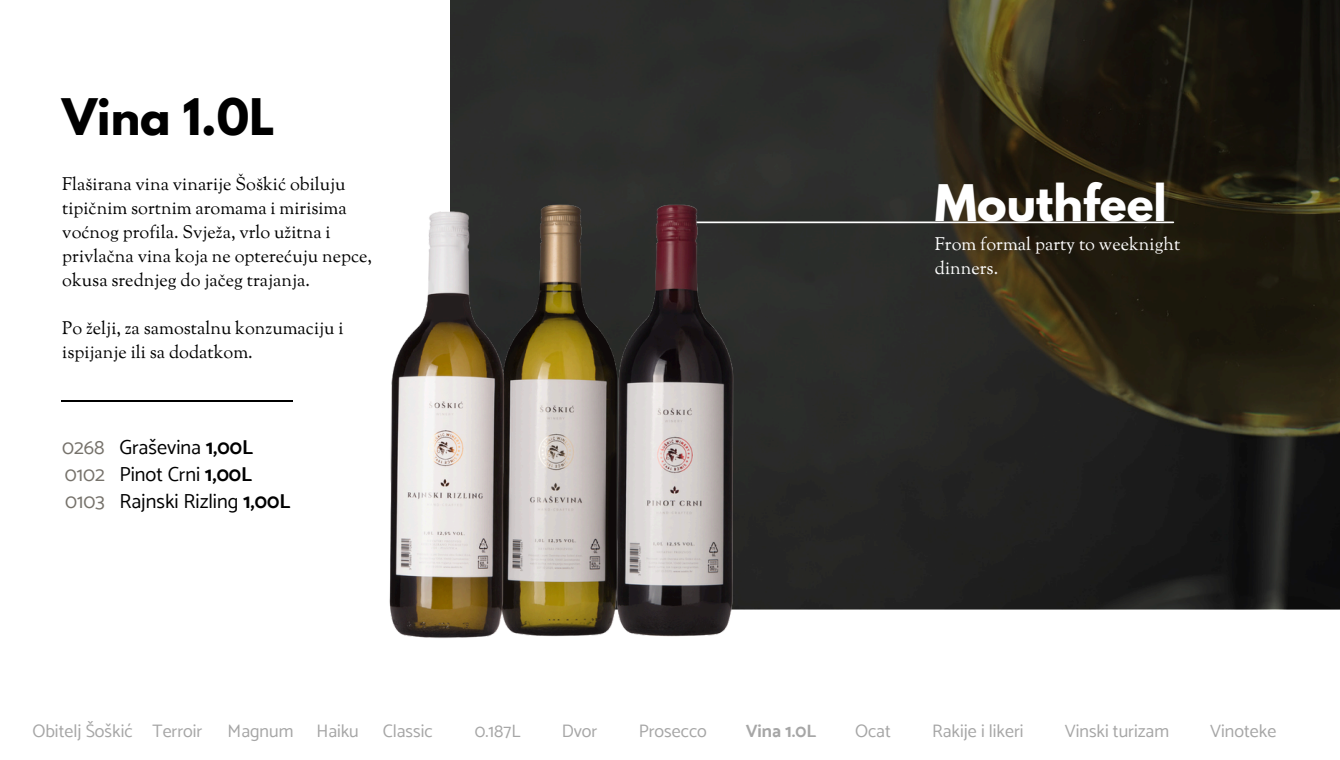
<style>
.page{position:relative;width:1340px;height:760px;background:#fff}
.page>*{position:absolute;margin:0;border:0;box-sizing:border-box;transform-origin:0 0}
.t1{font:700 44.55px "League Spartan";color:#fff}
.t2{font:700 44.55px "League Spartan";color:#000}
.t3{font:20.25px/27px "Catamaran";color:#000}
.t4{font:20.25px/27px "Catamaran";color:#76726b;text-align:justify}
.t5{font:18px/24.1px "Sorts Mill Goudy";color:#000}
.t6{font:18px "Catamaran";color:#a6a6a6}
.t7{font:18px/24.1px "Sorts Mill Goudy";color:#fff}
.t8{font:700 18px "Catamaran";color:#a6a6a6}
.s1{font-weight:700}
</style>
<div class="page">
<img style="left:451px;top:0;width:889px;height:609px">
<hr style="left:675px;top:221px;width:498px;height:2px;background:#fff">
<img style="left:621px;top:181px;width:137px;height:456px">
<img style="left:501px;top:181px;width:120px;height:456px">
<img style="left:389px;top:190px;width:134px;height:448px">
<hr style="left:62px;top:400px;width:231px;height:2px;background:#000">
<h1 class="t2" style="left:62px;top:94px;width:214px">Vina 1.0L</h1>
<p class="t5" style="left:62px;top:173px;width:311px">Flaširana vina vinarije Šoškić obiluju tipičnim sortnim aromama i mirisima voćnog profila. Svježa, vrlo užitna i privlačna vina koja ne opterećuju nepce, okusa srednjeg do jačeg trajanja.</p>
<p class="t5" style="left:62px;top:317px;width:283px">Po želji, za samostalnu konzumaciju i ispijanje ili sa dodatkom.</p>
<p class="t4" style="left:62px;top:433px;width:44px">0268<br>0102<br>0103</p>
<p class="t3" style="left:119px;top:433px;width:172px">Graševina <span class="s1">1,00L<br></span>Pinot Crni <span class="s1">1,00L<br></span>Rajnski Rizling <span class="s1">1,00L</span></p>
<p class="t1" style="left:935px;top:180px;width:233px">Mouthfeel</p>
<h1 class="t7" style="left:935px;top:233px;width:247px">From formal party to weeknight dinners.</h1>
<p class="t6" style="left:32px;top:720px;width:102px">Obitelj Šoškić</p>
<p class="t6" style="left:153px;top:720px;width:51px">Terroir</p>
<p class="t6" style="left:228px;top:720px;width:67px">Magnum</p>
<p class="t6" style="left:316px;top:720px;width:44px">Haiku</p>
<p class="t6" style="left:383px;top:720px;width:51px">Classic</p>
<h2 class="t6" style="left:475px;top:720px;width:47px">0.187L</h2>
<h2 class="t6" style="left:562px;top:720px;width:37px">Dvor</h2>
<p class="t6" style="left:639px;top:720px;width:70px">Prosecco</p>
<p class="t8" style="left:746px;top:720px;width:72px">Vina 1.0L</p>
<p class="t6" style="left:855px;top:720px;width:37px">Ocat</p>
<p class="t6" style="left:932px;top:720px;width:93px">Rakije i likeri</p>
<p class="t6" style="left:1065px;top:720px;width:106px">Vinski turizam</p>
<h3 class="t6" style="left:1210px;top:720px;width:68px">Vinoteke</h3>
</div>
